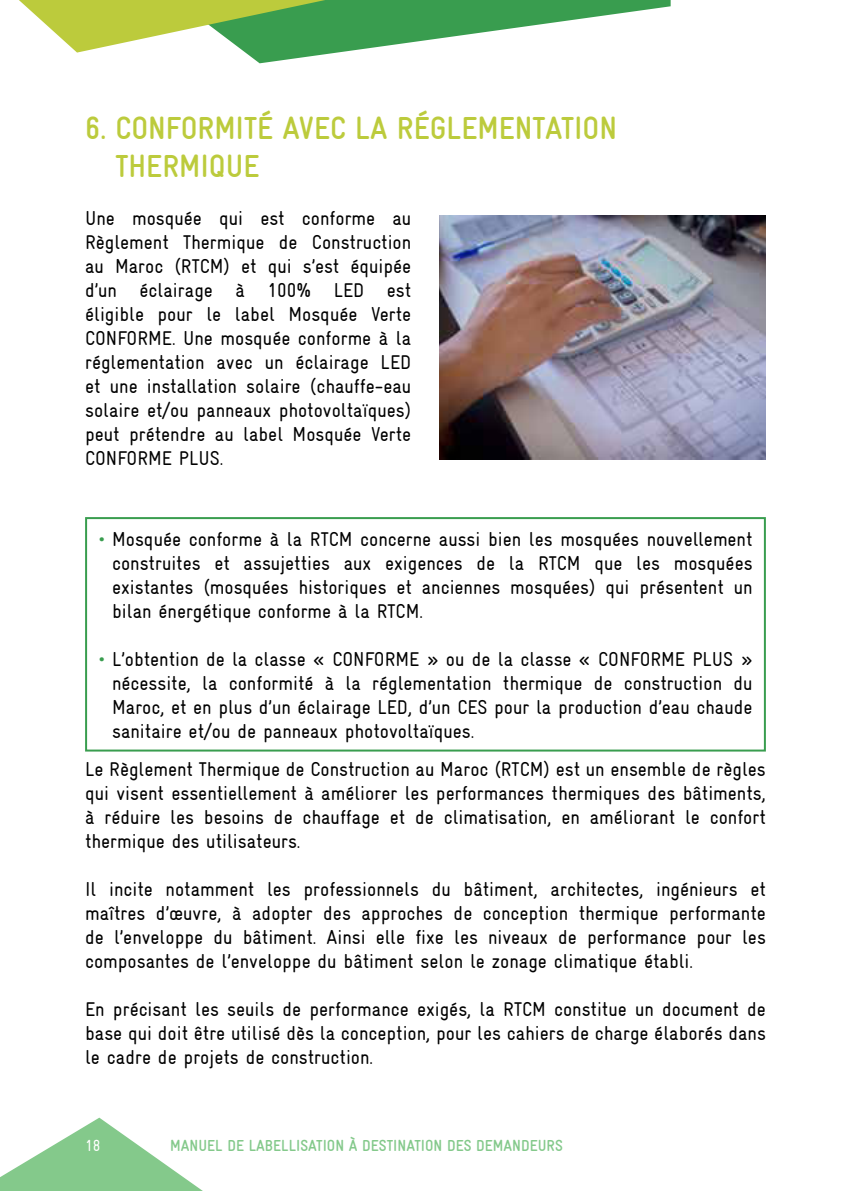
<style>
.page{position:relative;width:851px;height:1191px;background:#fff}
.page>*{position:absolute;margin:0;border:0;box-sizing:border-box;transform-origin:0 0}
.t1{font:700 condensed 32px/38.4px "GIZ Gravur TT";color:#bccb3c}
.t2{font:condensed 20px/24px "GIZ Gravur TT";color:#000;text-align:justify}
.t3{font:700 condensed 16px "GIZ Gravur TT";color:#84c98b}
.t4{font:condensed 16px "GIZ Gravur TT";color:#fff}
.s1{color:#399d4f}
</style>
<div class="page">
<svg style="left:0;top:1117px;width:203px;height:74px"></svg>
<svg style="left:19px;top:0;width:651px;height:63px"></svg>
<div style="left:85px;top:517px;width:680px;height:234px;border:2px solid #399d4f"></div>
<img style="left:439px;top:216px;width:326px;height:243px">
<h1 class="t1" style="left:115px;top:109px;width:503px;text-indent:-30px">6. CONFORMITÉ AVEC LA RÉGLEMENTATION<br>THERMIQUE</h1>
<p class="t2" style="left:85px;top:206px;width:328px">Une mosquée qui est conforme au Règlement Thermique de Construction au Maroc (RTCM) et qui s’est équipée d’un éclairage à 100% LED est éligible pour le label Mosquée Verte CONFORME. Une mosquée conforme à la réglementation avec un éclairage LED et une installation solaire (chauffe-eau solaire et/ou panneaux photovoltaïques) peut prétendre au label Mosquée Verte CONFORME PLUS.</p>
<p class="t2" style="left:112px;top:527px;width:642px;text-indent:-14px"><span class="s1">•</span> Mosquée conforme à la RTCM concerne aussi bien les mosquées nouvellement construites et assujetties aux exigences de la RTCM que les mosquées existantes (mosquées historiques et anciennes mosquées) qui présentent un bilan énergétique conforme à la RTCM.</p>
<p class="t2" style="left:112px;top:647px;width:642px;text-indent:-14px"><span class="s1">•</span> L’obtention de la classe « CONFORME » ou de la classe « CONFORME PLUS » nécessite, la conformité à la réglementation thermique de construction du Maroc, et en plus d’un éclairage LED, d’un CES pour la production d’eau chaude sanitaire et/ou de panneaux photovoltaïques.</p>
<p class="t2" style="left:85px;top:757px;width:682px">Le Règlement Thermique de Construction au Maroc (RTCM) est un ensemble de règles qui visent essentiellement à améliorer les performances thermiques des bâtiments, à réduire les besoins de chauffage et de climatisation, en améliorant le confort thermique des utilisateurs.</p>
<p class="t2" style="left:85px;top:877px;width:682px">Il incite notamment les professionnels du bâtiment, architectes, ingénieurs et maîtres d’œuvre, à adopter des approches de conception thermique performante de l’enveloppe du bâtiment. Ainsi elle fixe les niveaux de performance pour les composantes de l’enveloppe du bâtiment selon le zonage climatique établi.</p>
<p class="t2" style="left:85px;top:997px;width:682px">En précisant les seuils de performance exigés, la RTCM constitue un document de base qui doit être utilisé dès la conception, pour les cahiers de charge élaborés dans le cadre de projets de construction.</p>
<p class="t4" style="left:85px;top:1137px;width:17px">18</p>
<p class="t3" style="left:170px;top:1137px;width:394px">MANUEL DE LABELLISATION À DESTINATION DES DEMANDEURS</p>
</div>
